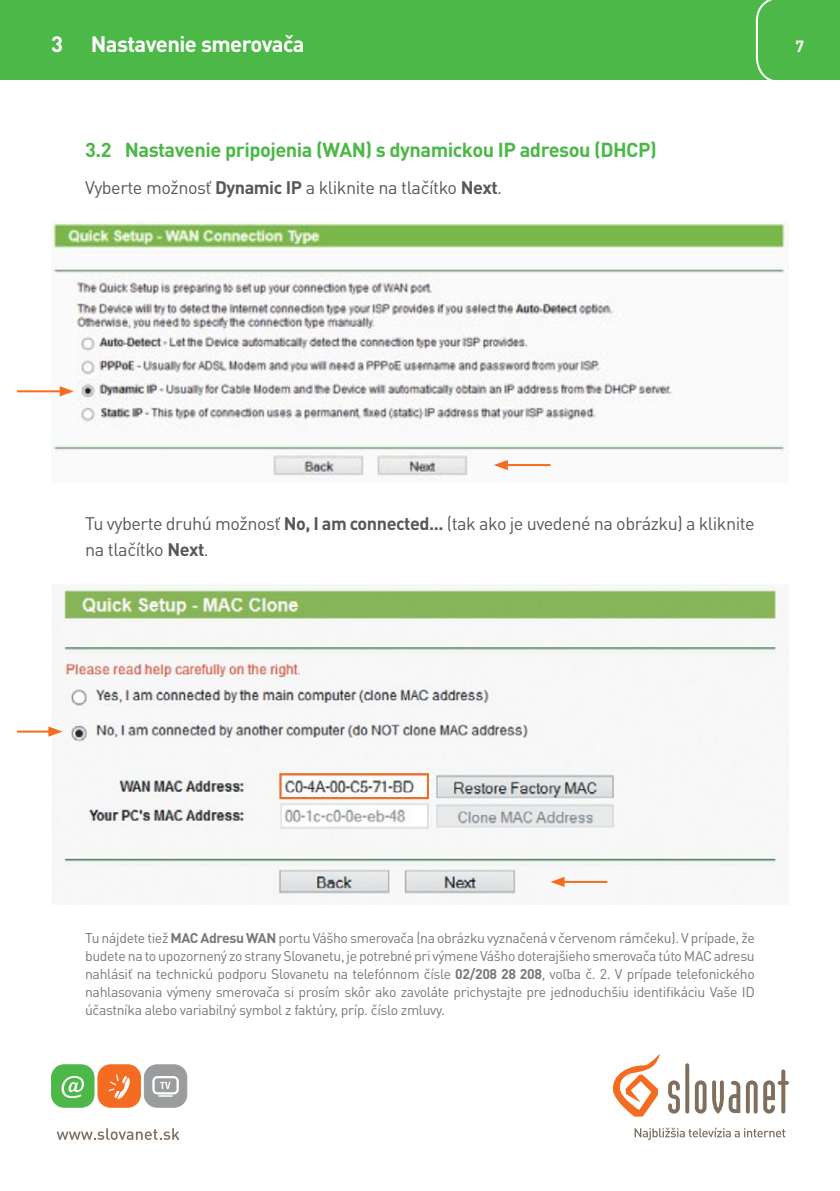
<style>
.page{position:relative;width:840px;height:1191px;background:#fff}
.page>*{position:absolute;margin:0;border:0;box-sizing:border-box;transform-origin:0 0}
.t1{font:700 22px "DIN Pro";letter-spacing:-.025em;color:#fff}
.t2{font:700 20px "DIN Pro";letter-spacing:-.025em;color:#4cb848}
.Text{font:18px/26px "DIN Pro";letter-spacing:-.025em;color:#57585a}
.t3{font:700 16px "DIN Pro";color:#fff}
.Poznamka{font:14px/18px "DIN Pro";letter-spacing:-.025em;color:#76787b;text-align:justify}
.s1{font-weight:700}
</style>
<div class="page">
<svg style="left:634px;top:1127px;width:150px;height:13px"></svg>
<svg style="left:668px;top:1063px;width:120px;height:50px"></svg>
<svg style="left:613px;top:1055px;width:46px;height:61px"></svg>
<svg style="left:51px;top:1064px;width:136px;height:43px"></svg>
<svg style="left:57px;top:1128px;width:122px;height:12px"></svg>
<div style="left:0;top:0;width:839px;height:79px;background:#4cb848"></div>
<svg style="left:754px;top:0;width:28px;height:80px"></svg>
<img style="left:52px;top:584px;width:735px;height:314px">
<hr style="left:561px;top:881px;width:46px;height:2px;background:#f36c21">
<svg style="left:550px;top:876px;width:14px;height:11px"></svg>
<div style="left:279px;top:773px;width:149px;height:26px;border:2px solid #f36c21"></div>
<hr style="left:17px;top:730px;width:34px;height:2px;background:#f36c21">
<svg style="left:48px;top:726px;width:14px;height:10px"></svg>
<img style="left:51px;top:221px;width:737px;height:260px">
<hr style="left:504px;top:464px;width:46px;height:2px;background:#f36c21">
<svg style="left:493px;top:460px;width:14px;height:10px"></svg>
<hr style="left:17px;top:390px;width:46px;height:2px;background:#f36c21">
<svg style="left:60px;top:386px;width:14px;height:10px"></svg>
<h1 class="t1" style="left:51px;top:30px;width:13px">3</h1>
<h1 class="t1" style="left:91px;top:30px;width:215px">Nastavenie smerovača</h1>
<h2 class="t2" style="left:85px;top:136px;width:573px">3.2 Nastavenie pripojenia (WAN) s dynamickou IP adresou (DHCP)</h2>
<p class="Text" style="left:85px;top:174px;width:418px">Vyberte možnosť <span class="s1">Dynamic IP</span> a kliknite na tlačítko <span class="s1">Next</span>.</p>
<p class="t3" style="left:794px;top:36px;width:10px">7</p>
<p class="Text" style="left:85px;top:509px;width:670px">Tu vyberte druhú možnosť <span class="s1">No, I am connected...</span> (tak ako je uvedené na obrázku) a kliknite na tlačítko <span class="s1">Next</span>.</p>
<p class="Poznamka" style="left:85px;top:928px;width:670px">Tu nájdete tiež <span class="s1">MAC Adresu WAN</span> portu Vášho smerovača (na obrázku vyznačená v červenom rámčeku). V prípade, že budete na to upozornený zo strany Slovanetu, je potrebné pri výmene Vášho doterajšieho smerovača túto MAC adresu nahlásiť na technickú podporu Slovanetu na telefónnom čísle <span class="s1">02/208 28 208</span>, voľba č. 2. V prípade telefonického nahlasovania výmeny smerovača si prosím skôr ako zavoláte prichystajte pre jednoduchšiu identifikáciu Vaše ID účastníka alebo variabilný symbol z faktúry, príp. číslo zmluvy.</p>
</div>
